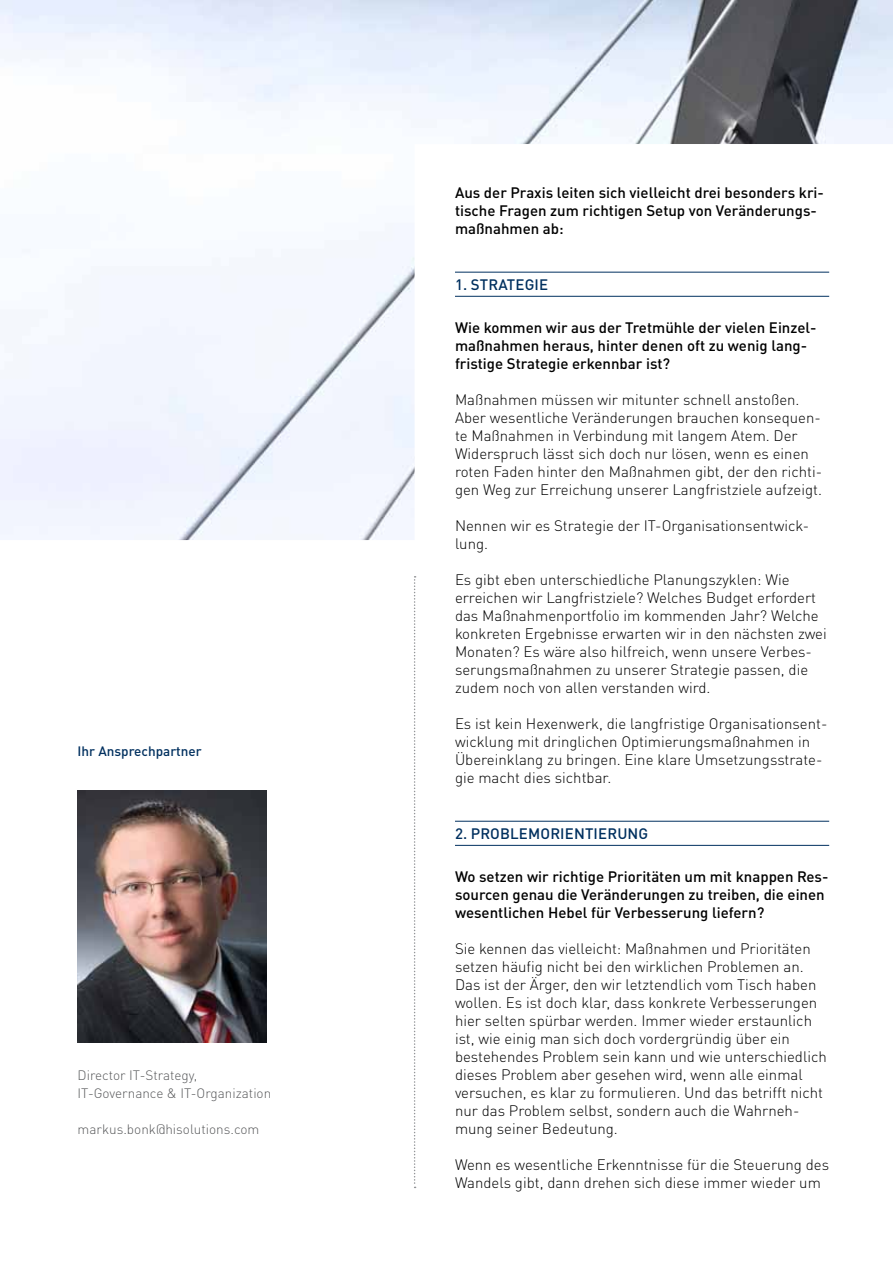
<style>
.page{position:relative;width:893px;height:1263px;background:#fff}
.page>*{position:absolute;margin:0;border:0;box-sizing:border-box;transform-origin:0 0}
.t1{font:300 15px/18px "DINOT";color:#000}
.t2{font:500 15px/18px "DINOT";color:#000}
.t3{font:500 15px "DINOT";letter-spacing:.01em;color:#00305f}
.t4{font:300 13.5px/18px "DINOT";color:#58595b}
.t5{font:500 13.5px "DINOT";color:#00305f}
</style>
<div class="page">
<img style="left:0;top:0;width:893px;height:540px">
<svg style="left:414px;top:576px;width:2px;height:612px"></svg>
<img style="left:78px;top:790px;width:189px;height:252px">
<hr style="left:455px;top:272px;width:374px;height:1px;background:#00305f">
<hr style="left:455px;top:296px;width:374px;height:1px;background:#00305f">
<hr style="left:455px;top:821px;width:374px;height:1px;background:#00305f">
<hr style="left:455px;top:845px;width:374px;height:1px;background:#00305f">
<p class="t5" style="left:78px;top:743px;width:126px">I hr Ansprechpartner</p>
<p class="t4" style="left:78px;top:1066px;width:195px">Director IT-Strategy,<br>IT-Governance &amp; IT-Organization</p>
<p class="t4" style="left:78px;top:1120px;width:183px">markus.bonk@hisolutions.com</p>
<p class="t2" style="left:455px;top:183px;width:370px">Aus der Praxis leiten sich vielleicht drei besonders kri&shy;tische Fragen zum richtigen Setup von Veränderungs&shy;maßnahmen ab:</p>
<p class="t3" style="left:455px;top:275px;width:95px">1. Strategie</p>
<p class="t2" style="left:455px;top:318px;width:363px">Wie kommen wir aus der Tretmühle der vielen Einzel&shy;maßnahmen heraus, hinter denen oft zu wenig lang&shy;fristige Strategie erkennbar ist?</p>
<p class="t1" style="left:455px;top:390px;width:369px">Maßnahmen müssen wir mitunter schnell anstoßen.<br>Aber wesentliche Veränderungen brauchen konsequen&shy;te Maßnahmen in Verbindung mit langem Atem. Der Widerspruch lässt sich doch nur lösen, wenn es einen roten Faden hinter den Maßnahmen gibt, der den richti&shy;gen Weg zur Erreichung unserer Langfristziele aufzeigt.</p>
<p class="t1" style="left:455px;top:516px;width:356px">Nennen wir es Strategie der IT-Organisationsentwick&shy;lung.</p>
<p class="t1" style="left:455px;top:570px;width:373px">Es gibt eben unterschiedliche Planungszyklen: Wie erreichen wir Langfristziele? Welches Budget erfordert das Maßnahmenportfolio im kommenden Jahr? Welche konkreten Ergebnisse erwarten wir in den nächsten zwei Monaten? Es wäre also hilfreich, wenn unsere Verbes&shy;serungsmaßnahmen zu unserer Strategie passen, die zudem noch von allen verstanden wird.</p>
<p class="t1" style="left:455px;top:714px;width:374px">Es ist kein Hexenwerk, die langfristige Organisationsent&shy;wicklung mit dringlichen Optimierungsmaßnahmen in Übereinklang zu bringen. Eine klare Umsetzungsstrate&shy;gie macht dies sichtbar.</p>
<p class="t3" style="left:455px;top:824px;width:193px">2. Problemorientierung</p>
<p class="t2" style="left:455px;top:867px;width:375px">Wo setzen wir richtige Prioritäten um mit knappen Res&shy;sourcen genau die Veränderungen zu treiben, die einen wesentlichen Hebel für Verbesserung liefern?</p>
<p class="t1" style="left:455px;top:939px;width:373px">Sie kennen das vielleicht: Maßnahmen und Prioritäten setzen häufig nicht bei den wirklichen Problemen an.<br>Das ist der Ärger, den wir letztendlich vom Tisch haben wollen. Es ist doch klar, dass konkrete Verbesserungen hier selten spürbar werden. Immer wieder erstaunlich ist, wie einig man sich doch vordergründig über ein bestehendes Problem sein kann und wie unterschiedlich dieses Problem aber gesehen wird, wenn alle einmal versuchen, es klar zu formulieren. Und das betrifft nicht nur das Problem selbst, sondern auch die Wahrneh&shy;mung seiner Bedeutung.</p>
<p class="t1" style="left:455px;top:1155px;width:376px">Wenn es wesentliche Erkenntnisse für die Steuerung des<br>Wandels gibt, dann drehen sich diese immer wieder um</p>
</div>
